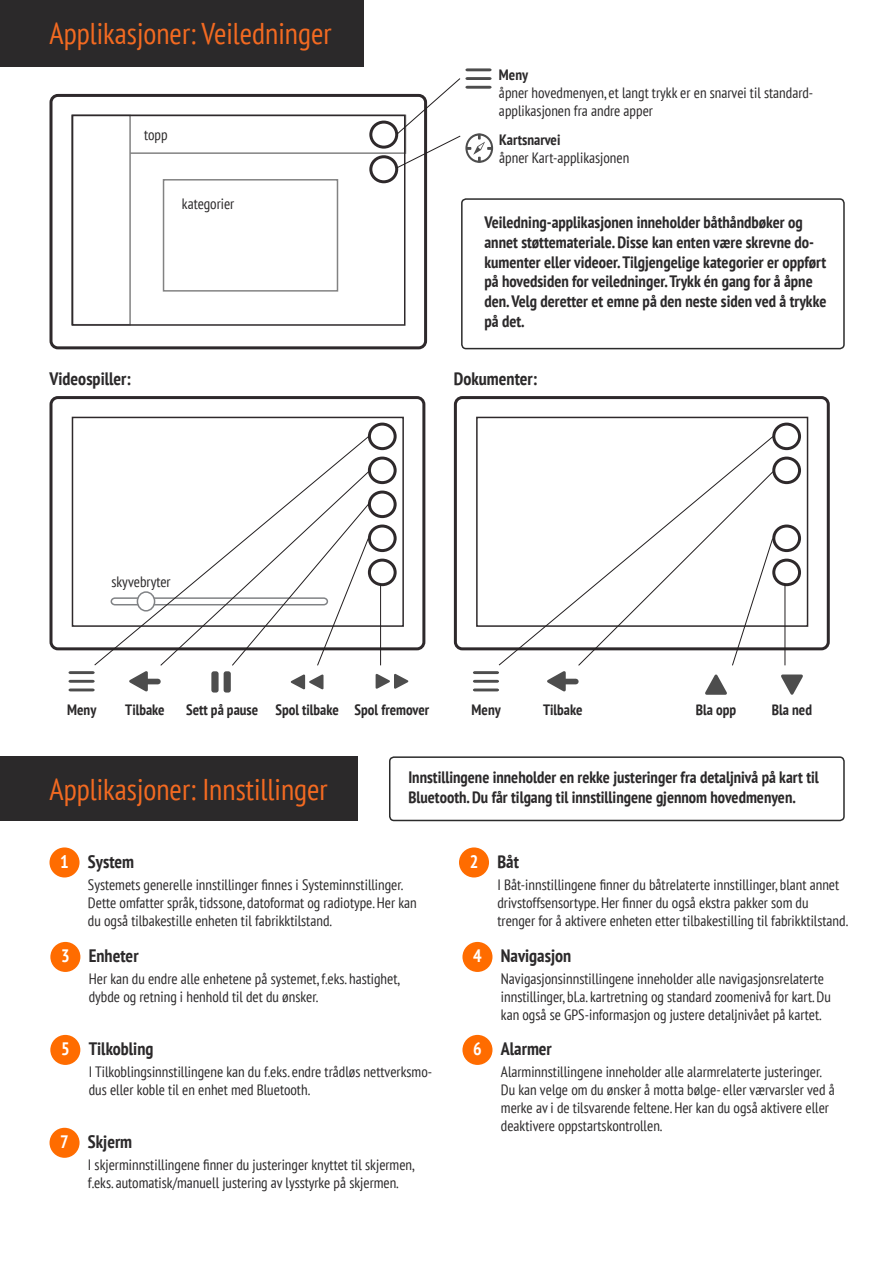
<style>
.page{position:relative;width:893px;height:1263px;background:#fff}
.page>*{position:absolute;margin:0;border:0;box-sizing:border-box;transform-origin:0 0}
.t1{font:condensed 30px "PT Sans";color:#f36a21}
.t2{font:700 condensed 18px "PT Sans";color:#2b292a}
.t3{font:700 condensed 16.5px/19.8px "PT Sans";color:#2b292a}
.t4{font:condensed 15px/18px "PT Sans";color:#2b292a}
.t5{font:700 condensed 15px "PT Sans";color:#2b292a}
.s1{color:#fff}
</style>
<div class="page">
<svg style="left:69px;top:671px;width:26px;height:3px"></svg>
<svg style="left:69px;top:680px;width:26px;height:11px"></svg>
<div style="left:454px;top:396px;width:376px;height:254px;border:3px solid #2e292b;border-radius:7px"></div>
<div style="left:476px;top:417px;width:332px;height:210px;border:2px solid #2e292b"></div>
<div style="left:49px;top:396px;width:376px;height:254px;border:3px solid #2e292b;border-radius:7px"></div>
<div style="left:72px;top:417px;width:332px;height:210px;border:2px solid #2e292b"></div>
<div style="left:72px;top:115px;width:334px;height:39px;background:#fff;border:2px solid #828282"></div>
<div style="left:71px;top:115px;width:60px;height:210px;background:#fff;border:2px solid #828282"></div>
<div style="left:50px;top:94px;width:377px;height:255px;border:3px solid #2e292b;border-radius:7px"></div>
<div style="left:72px;top:115px;width:333px;height:211px;border:2px solid #2e292b"></div>
<div style="left:163px;top:179px;width:175px;height:113px;background:#fff;border:2px solid #828282"></div>
<div style="left:0;top:756px;width:357px;height:65px;background:#2b292a"></div>
<div style="left:0;top:0;width:363px;height:67px;background:#2b292a"></div>
<svg style="left:465px;top:68px;width:27px;height:3px"></svg>
<div style="left:461px;top:198px;width:384px;height:151px;border:2px solid #2b2b2b;border-radius:4px"></div>
<svg style="left:368px;top:77px;width:125px;height:108px"></svg>
<div style="left:389px;top:756px;width:456px;height:65px;border:2px solid #2b2b2b;border-radius:4px"></div>
<svg style="left:94px;top:597px;width:35px;height:69px"></svg>
<svg style="left:129px;top:421px;width:280px;height:271px"></svg>
<hr style="left:380px;top:584px;width:1px;height:81px;background:#231f20">
<svg style="left:473px;top:671px;width:26px;height:3px"></svg>
<svg style="left:473px;top:680px;width:26px;height:11px"></svg>
<svg style="left:498px;top:624px;width:49px;height:42px"></svg>
<svg style="left:547px;top:422px;width:256px;height:273px"></svg>
<div style="left:49px;top:847px;width:31px;height:30px;background:#ff6c00;border-radius:50%"></div>
<div style="left:459px;top:847px;width:30px;height:30px;background:#ff6c00;border-radius:50%"></div>
<div style="left:50px;top:942px;width:30px;height:30px;background:#ff6c00;border-radius:50%"></div>
<div style="left:462px;top:942px;width:30px;height:30px;background:#ff6c00;border-radius:50%"></div>
<div style="left:50px;top:1035px;width:30px;height:30px;background:#ff6c00;border-radius:50%"></div>
<div style="left:462px;top:1035px;width:30px;height:30px;background:#ff6c00;border-radius:50%"></div>
<div style="left:50px;top:1128px;width:30px;height:30px;background:#ff6c00;border-radius:50%"></div>
<h1 class="t1" style="left:50px;top:14px;width:284px">Applikasjoner: Veiledninger</h1>
<p class="t4" style="left:144px;top:126px;width:25px">topp</p>
<p class="t4" style="left:182px;top:194px;width:54px">kategorier</p>
<p class="t5" style="left:499px;top:64px;width:31px">Meny</p>
<p class="t4" style="left:499px;top:83px;width:316px">åpner hovedmenyen, et langt trykk er en snarvei til standard&shy;applikasjonen fra andre apper</p>
<p class="t5" style="left:499px;top:129px;width:63px">Kartsnarvei</p>
<p class="t4" style="left:499px;top:148px;width:132px">åpner Kart-applikasjonen</p>
<p class="t3" style="left:484px;top:212px;width:343px">Veiledning-applikasjonen inneholder båthåndbøker og annet støttemateriale. Disse kan enten være skrevne do&shy;kumenter eller videoer. Tilgjengelige kategorier er oppført på hovedsiden for veiledninger. Trykk én gang for å åpne den. Velg deretter et emne på den neste siden ved å trykke på det.</p>
<p class="t2" style="left:50px;top:367px;width:83px">Videospiller:</p>
<p class="t2" style="left:454px;top:367px;width:85px">Dokumenter:</p>
<p class="t4" style="left:111px;top:572px;width:61px">skyvebryter</p>
<p class="t5" style="left:67px;top:700px;width:31px">Meny</p>
<p class="t5" style="left:125px;top:700px;width:41px">Tilbake</p>
<p class="t5" style="left:186px;top:700px;width:245px">Sett på pause Spol tilbake Spol fremover</p>
<p class="t5" style="left:472px;top:700px;width:31px">Meny</p>
<p class="t5" style="left:543px;top:700px;width:41px">Tilbake</p>
<p class="t5" style="left:696px;top:700px;width:42px">Bla opp</p>
<p class="t5" style="left:772px;top:700px;width:42px">Bla ned</p>
<h1 class="t1" style="left:50px;top:770px;width:280px">Applikasjoner: Innstillinger</h1>
<p class="t3" style="left:408px;top:767px;width:412px">Innstillingene inneholder en rekke justeringer fra detaljnivå på kart til<br>Bluetooth. Du får tilgang til innstillingene gjennom hovedmenyen.</p>
<p class="t2" style="left:60px;top:849px;width:75px"><span class="s1">1</span> System</p>
<p class="t2" style="left:470px;top:849px;width:51px"><span class="s1">2</span> Båt</p>
<p class="t4" style="left:88px;top:875px;width:330px">Systemets generelle innstillinger finnes i Systeminnstillinger.<br>Dette omfatter språk, tidssone, datoformat og radiotype. Her kan du også tilbakestille enheten til fabrikktilstand.</p>
<p class="t4" style="left:497px;top:875px;width:352px">I Båt-innstillingene finner du båtrelaterte innstillinger, blant annet drivstoffsensortype. Her finner du også ekstra pakker som du trenger for å aktivere enheten etter tilbakestilling til fabrikktilstand.</p>
<p class="t2" style="left:61px;top:944px;width:79px"><span class="s1">3</span> Enheter</p>
<p class="t2" style="left:473px;top:944px;width:99px"><span class="s1">4</span> Navigasjon</p>
<p class="t4" style="left:89px;top:969px;width:313px">Her kan du endre alle enhetene på systemet, f.eks. hastighet, dybde og retning i henhold til det du ønsker.</p>
<p class="t4" style="left:501px;top:969px;width:332px">Navigasjonsinnstillingene inneholder alle navigasjonsrelaterte innstillinger, bl.a. kartretning og standard zoomenivå for kart. Du kan også se GPS-informasjon og justere detaljnivået på kartet.</p>
<p class="t2" style="left:61px;top:1037px;width:94px"><span class="s1">5</span> Tilkobling</p>
<p class="t2" style="left:473px;top:1037px;width:80px"><span class="s1">6</span> Alarmer</p>
<p class="t4" style="left:89px;top:1062px;width:345px">I Tilkoblingsinnstillingene kan du f.eks. endre trådløs nettverksmo&shy;dus eller koble til en enhet med Bluetooth.</p>
<p class="t2" style="left:60px;top:1130px;width:73px"><span class="s1">7</span> Skjerm</p>
<p class="t4" style="left:501px;top:1062px;width:335px">Alarminnstillingene inneholder alle alarmrelaterte justeringer.<br>Du kan velge om du ønsker å motta bølge- eller værvarsler ved å merke av i de tilsvarende feltene. Her kan du også aktivere eller deaktivere oppstartskontrollen.</p>
<p class="t4" style="left:88px;top:1155px;width:328px">I skjerminnstillingene finner du justeringer knyttet til skjermen, f.eks. automatisk/manuell justering av lysstyrke på skjermen.</p>
</div>
